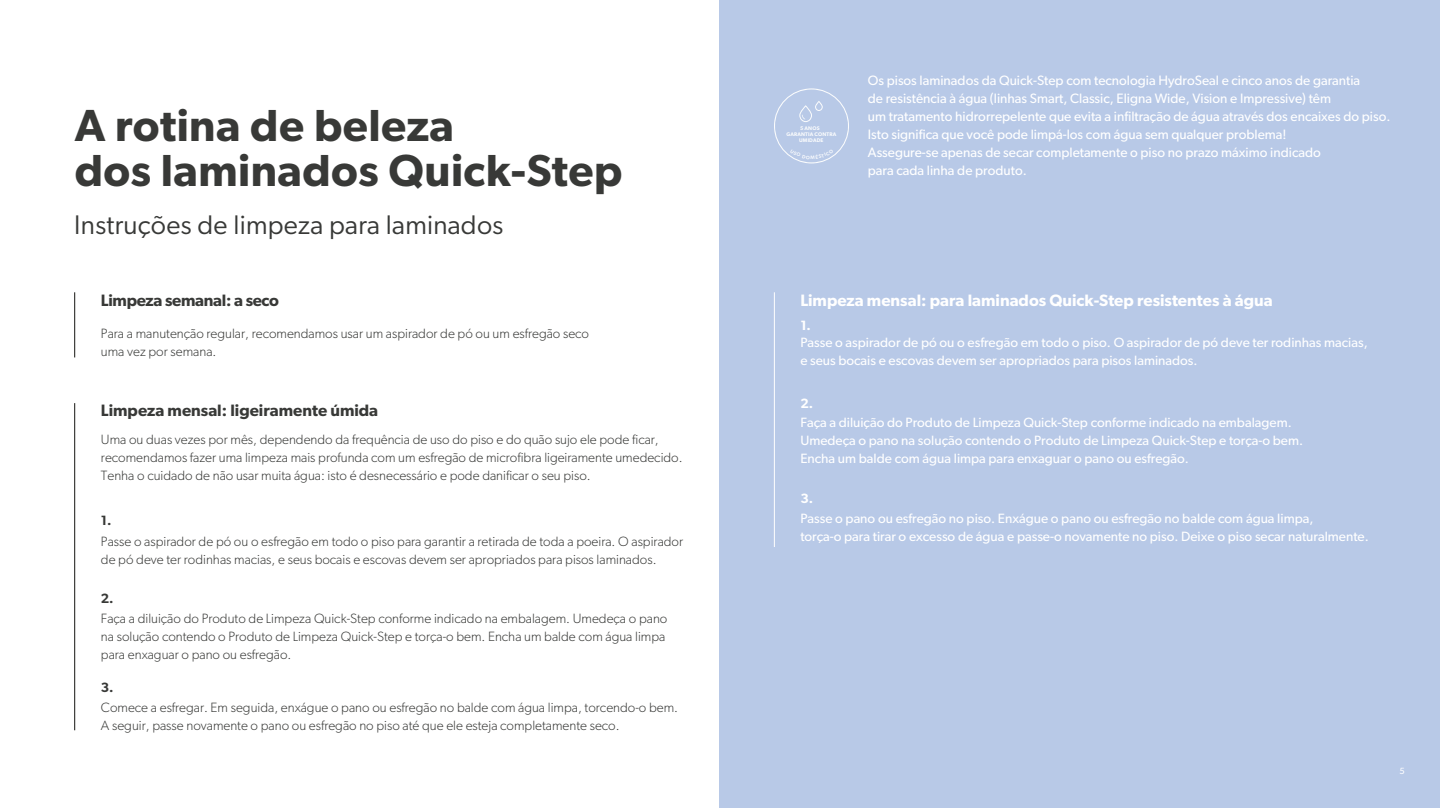
<style>
.page{position:relative;width:1440px;height:808px;background:#fff}
.page>*{position:absolute;margin:0;border:0;box-sizing:border-box;transform-origin:0 0}
.t1{font:600 45px/45px "Gibson";letter-spacing:.01em;color:#383937}
.t2{font:27px "Gibson";letter-spacing:.01em;color:#383937}
.t3{font:600 16.5px "Gibson";color:#fff}
.t4{font:600 16.5px "Gibson";color:#383937}
.t5{font:600 16.5px "Gibson";letter-spacing:-.02em;color:#383937}
.t6{font:13.65px/18px "Gibson";color:#fff}
.t7{font:300 13.5px/18px "Gibson";color:#383937}
.t8{font:13.5px/18px "Gibson";color:#fff}
.t9{font:600 13.5px "Gibson";color:#383937}
.t10{font:600 13.5px "Gibson";color:#fff}
.t11{font:9px "Gibson";color:#fff}
.t12{font:600 5.25px/6.1px "Gibson";color:#fbfcfd;text-align:center}
</style>
<div class="page">
<div style="left:720px;top:0;width:719px;height:808px;background:#b8c9e7"></div>
<hr style="left:74px;top:292px;width:1px;height:65px;background:#141411">
<hr style="left:74px;top:403px;width:1px;height:327px;background:#141411">
<hr style="left:774px;top:292px;width:1px;height:255px;background:#fff">
<svg style="left:774px;top:88px;width:75px;height:75px"></svg>
<h1 class="t1" style="left:75px;top:102px;width:549px">A rotina de beleza<br>dos laminados Quick-Step</h1>
<h2 class="t2" style="left:74px;top:208px;width:430px">Instruções de limpeza para laminados</h2>
<p class="t5" style="left:101px;top:290px;width:179px">Limpeza semanal: a seco</p>
<p class="t7" style="left:101px;top:325px;width:489px">Para a manutenção regular, recomendamos usar um aspirador de pó ou um esfregão seco uma vez por semana.</p>
<p class="t4" style="left:101px;top:401px;width:279px">Limpeza mensal: ligeiramente úmida</p>
<p class="t7" style="left:101px;top:430px;width:583px">Uma ou duas vezes por mês, dependendo da frequência de uso do piso e do quão sujo ele pode ficar, recomendamos fazer uma limpeza mais profunda com um esfregão de microfibra ligeiramente umedecido.<br>Tenha o cuidado de não usar muita água: isto é desnecessário e pode danificar o seu piso.</p>
<p class="t9" style="left:101px;top:512px;width:12px">1.</p>
<p class="t7" style="left:101px;top:532px;width:583px">Passe o aspirador de pó ou o esfregão em todo o piso para garantir a retirada de toda a poeira. O aspirador de pó deve ter rodinhas macias, e seus bocais e escovas devem ser apropriados para pisos laminados.</p>
<p class="t9" style="left:101px;top:590px;width:14px">2.</p>
<p class="t7" style="left:101px;top:609px;width:568px">Faça a diluição do Produto de Limpeza Quick-Step conforme indicado na embalagem. Umedeça o pano na solução contendo o Produto de Limpeza Quick-Step e torça-o bem. Encha um balde com água limpa para enxaguar o pano ou esfregão.</p>
<p class="t9" style="left:101px;top:680px;width:14px">3.</p>
<p class="t7" style="left:101px;top:698px;width:578px">Comece a esfregar. Em seguida, enxágue o pano ou esfregão no balde com água limpa, torcendo-o bem.<br>A seguir, passe novamente o pano ou esfregão no piso até que ele esteja completamente seco.</p>
<p class="t12" style="left:786px;top:125px;width:51px">5 ANOS<br>GARANTIA CONTRA</p>
<p class="t12" style="left:799px;top:137px;width:26px">UMIDADE</p>
<p class="t6" style="left:867px;top:71px;width:524px">Os pisos laminados da Quick-Step com tecnologia HydroSeal e cinco anos de garantia<br>de resistência à água (linhas Smart, Classic, Eligna Wide, Vision e Impressive) têm<br>um tratamento hidrorrepelente que evita a infiltração de água através dos encaixes do piso.<br>Isto significa que você pode limpá-los com água sem qualquer problema!<br>Assegure-se apenas de secar completamente o piso no prazo máximo indicado<br>para cada linha de produto.</p>
<p class="t3" style="left:800px;top:290px;width:474px">Limpeza mensal: para laminados Quick-Step resistentes à água</p>
<p class="t10" style="left:800px;top:317px;width:12px">1.</p>
<p class="t8" style="left:800px;top:333px;width:569px">Passe o aspirador de pó ou o esfregão em todo o piso. O aspirador de pó deve ter rodinhas macias, e seus bocais e escovas devem ser apropriados para pisos laminados.</p>
<p class="t10" style="left:800px;top:395px;width:14px">2.</p>
<p class="t8" style="left:800px;top:413px;width:504px">Faça a diluição do Produto de Limpeza Quick-Step conforme indicado na embalagem.<br>Umedeça o pano na solução contendo o Produto de Limpeza Quick-Step e torça-o bem.<br>Encha um balde com água limpa para enxaguar o pano ou esfregão.</p>
<p class="t10" style="left:800px;top:490px;width:14px">3.</p>
<p class="t8" style="left:800px;top:509px;width:570px">Passe o pano ou esfregão no piso. Enxágue o pano ou esfregão no balde com água limpa,<br>torça-o para tirar o excesso de água e passe-o novamente no piso. Deixe o piso secar naturalmente.</p>
<p class="t11" style="left:1399px;top:765px;width:7px">5</p>
</div>
